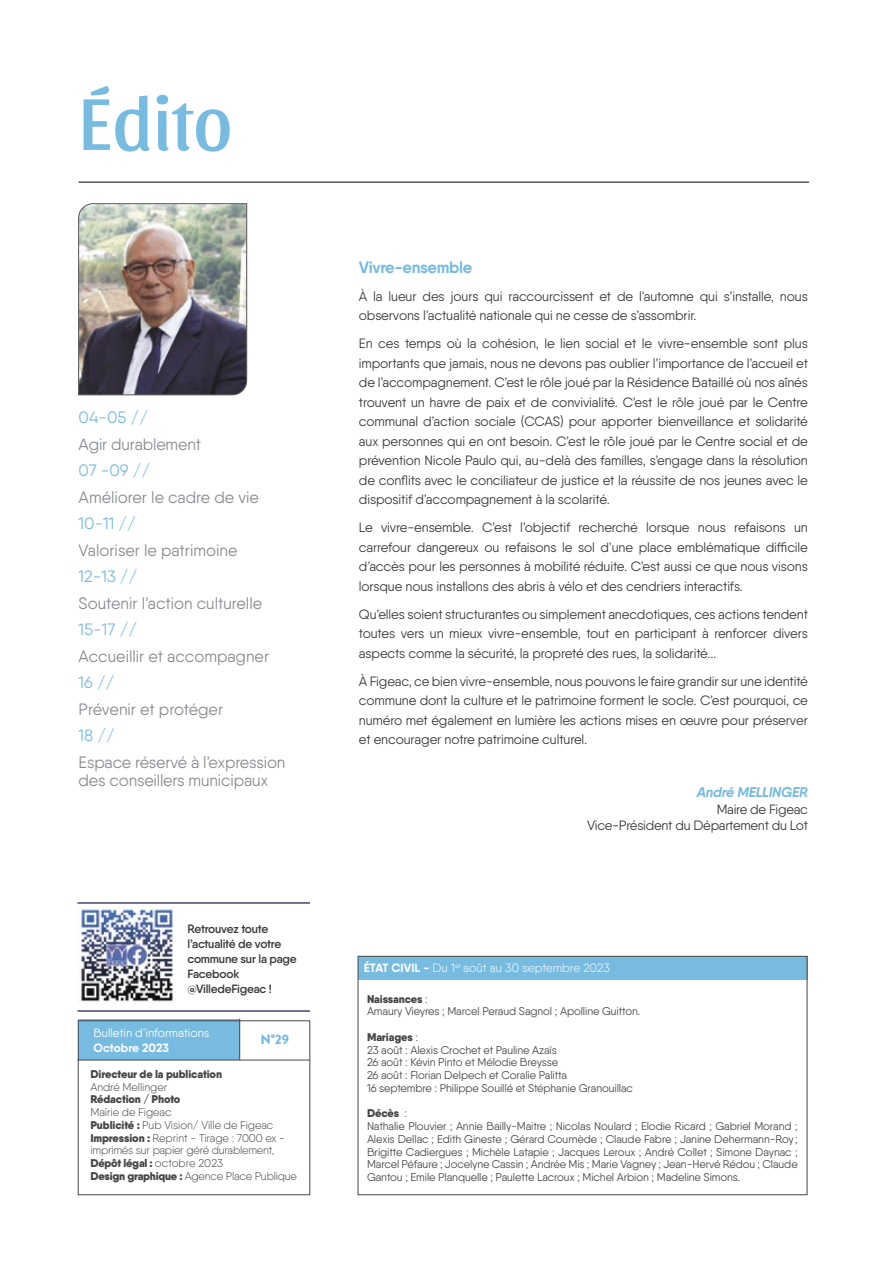
<style>
.page{position:relative;width:893px;height:1263px;background:#fff}
.page>*{position:absolute;margin:0;border:0;box-sizing:border-box;transform-origin:0 0}
.t1{font:76.5px "Sansita";color:#78bbe0}
.t2{font:16.5px/18px "Qanelas Soft";color:#888c91}
.t3{font:16.5px "Qanelas Soft";color:#78bbe0}
.t4{font:700 16.5px "Qanelas Soft";letter-spacing:-.02em;color:#78bbe0}
.t5{font:italic 700 14.25px "Qanelas Soft";letter-spacing:-.02em;color:#78bbe0}
.t6{font:900 13.65px "Brandon Grotesque";color:#78bbe0}
.t7{font:13.5px/19.5px "Qanelas Soft";letter-spacing:-.01em;color:#393939;text-align:justify}
.t8{font:600 12px/15px "Qanelas Soft";letter-spacing:-.02em;color:#393939}
.t9{font:300 12px "Qanelas Soft";color:#fff}
.t10{font:12px "Qanelas Soft";color:#fff}
.t11{font:700 12px "Qanelas Soft";color:#fff}
.t12{font:11.25px/12.8px "Qanelas Soft";letter-spacing:-.01em;color:#484848}
.t13{font:300 11.25px/12.8px "Qanelas Soft";letter-spacing:-.02em;color:#484848}
.t14{font:900 11.25px "Qanelas Soft";letter-spacing:-.01em;color:#484848}
.s1{font-weight:900}
.s2{font-weight:700}
</style>
<div class="page">
<div style="left:78px;top:1019px;width:161px;height:41px;background:#78bbe0"></div>
<hr style="left:77px;top:1060px;width:233px;height:1px;background:#484848">
<hr style="left:239px;top:1019px;width:1px;height:41px;background:#484848">
<div style="left:358px;top:956px;width:449px;height:23px;background:#78bbe0"></div>
<div style="left:358px;top:956px;width:449px;height:239px;border:1px solid #484848"></div>
<hr style="left:79px;top:182px;width:730px;height:1px;background:#000">
<hr style="left:77px;top:1010px;width:233px;height:2px;background:#43466f">
<hr style="left:77px;top:902px;width:233px;height:2px;background:#43466f">
<img style="left:78px;top:203px;width:169px;height:192px">
<img style="left:77px;top:905px;width:97px;height:97px">
<div style="left:78px;top:1020px;width:232px;height:175px;border:1px solid #484848"></div>
<h1 class="t1" style="left:79px;top:80px;width:155px">Édito</h1>
<p class="t3" style="left:79px;top:407px;width:71px">04-05 //</p>
<p class="t2" style="left:79px;top:435px;width:124px">Agir durablement</p>
<p class="t3" style="left:79px;top:460px;width:73px">07 -09 //</p>
<p class="t2" style="left:79px;top:488px;width:182px">Améliorer le cadre de vie</p>
<p class="t3" style="left:79px;top:513px;width:59px">10-11 //</p>
<p class="t2" style="left:79px;top:541px;width:160px">Valoriser le patrimoine</p>
<p class="t3" style="left:79px;top:566px;width:60px">12-13 //</p>
<p class="t2" style="left:79px;top:594px;width:185px">Soutenir l’action culturelle</p>
<p class="t3" style="left:79px;top:619px;width:60px">15-17 //</p>
<p class="t2" style="left:79px;top:647px;width:192px">Accueillir et accompagner</p>
<p class="t3" style="left:79px;top:672px;width:37px">16 //</p>
<p class="t2" style="left:79px;top:700px;width:146px">Prévenir et protéger</p>
<p class="t3" style="left:79px;top:725px;width:38px">18 //</p>
<p class="t2" style="left:79px;top:753px;width:208px">Espace réservé à l’expression des conseillers municipaux</p>
<p class="t8" style="left:187px;top:921px;width:111px">Retrouvez toute l’actualité de votre commune sur la page<br>Facebook @VilledeFigeac !</p>
<p class="t10" style="left:94px;top:1026px;width:117px">Bulletin d’informations</p>
<p class="t11" style="left:94px;top:1040px;width:77px">Octobre 2023</p>
<p class="t6" style="left:260px;top:1030px;width:30px">N°29</p>
<p class="t14" style="left:90px;top:1067px;width:133px">Directeur de la publication</p>
<p class="t13" style="left:90px;top:1080px;width:78px">André Mellinger</p>
<p class="t14" style="left:90px;top:1092px;width:92px">Rédaction / Photo</p>
<p class="t13" style="left:90px;top:1106px;width:208px">Mairie de Figeac<br><span class="s1">Publicité :</span> Pub Vision/ Ville de Figeac <span class="s1">Impression :</span> Reprint - Tirage : 7000 ex - imprimés sur papier géré durablement, <span class="s1">Dépôt légal :</span> octobre 2023<br><span class="s1">Design graphique :</span> Agence Place Publique</p>
<p class="t4" style="left:359px;top:256px;width:115px">Vivre-ensemble</p>
<p class="t7" style="left:359px;top:286px;width:450px">À la lueur des jours qui raccourcissent et de l’automne qui s’installe, nous observons l’actualité nationale qui ne cesse de s’assombrir.</p>
<p class="t7" style="left:359px;top:333px;width:451px">En ces temps où la cohésion, le lien social et le vivre-ensemble sont plus importants que jamais, nous ne devons pas oublier l’importance de l’accueil et de l’accompagnement. C’est le rôle joué par la Résidence Bataillé où nos aînés trouvent un havre de paix et de convivialité. C’est le rôle joué par le Centre communal d’action sociale (CCAS) pour apporter bienveillance et solidarité aux personnes qui en ont besoin. C’est le rôle joué par le Centre social et de prévention Nicole Paulo qui, au-delà des familles, s’engage dans la résolution de conflits avec le conciliateur de justice et la réussite de nos jeunes avec le dispositif d’accompagnement à la scolarité.</p>
<p class="t7" style="left:359px;top:517px;width:451px">Le vivre-ensemble. C’est l’objectif recherché lorsque nous refaisons un carrefour dangereux ou refaisons le sol d’une place emblématique difficile d’accès pour les personnes à mobilité réduite. C’est aussi ce que nous visons lorsque nous installons des abris à vélo et des cendriers interactifs.</p>
<p class="t7" style="left:359px;top:604px;width:450px">Qu’elles soient structurantes ou simplement anecdotiques, ces actions tendent toutes vers un mieux vivre-ensemble, tout en participant à renforcer divers aspects comme la sécurité, la propreté des rues, la solidarité...</p>
<p class="t7" style="left:359px;top:671px;width:451px">À Figeac, ce bien vivre-ensemble, nous pouvons le faire grandir sur une identité commune dont la culture et le patrimoine forment le socle. C’est pourquoi, ce numéro met également en lumière les actions mises en œuvre pour préserver et encourager notre patrimoine culturel.</p>
<p class="t5" style="left:697px;top:783px;width:113px">André MELLINGER</p>
<p class="t7" style="left:587px;top:800px;width:222px;line-height:16.5px;text-align:right">Maire de Figeac<br>Vice-Président du Département du Lot</p>
<p class="t9" style="left:364px;top:960px;width:248px"><span class="s2">ÉTAT CIVIL -</span> Du 1<sup>er</sup> août au 30 septembre 2023</p>
<p class="t12" style="left:367px;top:992px;width:275px"><span class="s1">Naissances</span> :<br>Amaury Vieyres ; Marcel Peraud Sagnol ; Apolline Guitton.</p>
<p class="t12" style="left:367px;top:1030px;width:268px"><span class="s1">Mariages</span> :<br>23 août : Alexis Crochet et Pauline Azaïs<br>26 août : Kévin Pinto et Mélodie Breysse<br>26 août : Florian Delpech et Coralie Palitta<br>16 septembre : Philippe Souillé et Stéphanie Granouillac</p>
<p class="t12" style="left:367px;top:1107px;width:432px"><span class="s1">Décès</span> :<br>Nathalie Plouvier ; Annie Bailly-Maitre ; Nicolas Noulard ; Elodie Ricard ; Gabriel Morand ; Alexis Dellac ; Edith Gineste ; Gérard Cournède ; Claude Fabre ; Janine Dehermann-Roy; Brigitte Cadiergues ; Michèle Latapie ; Jacques Leroux ; André Collet ; Simone Daynac ; Marcel Péfaure ; Jocelyne Cassin ; Andrée Mis ; Marie Vagney ; Jean-Hervé Rédou ; Claude Gantou ; Emile Planquelle ; Paulette Lacroux ; Michel Arbion ; Madeline Simons.</p>
</div>
